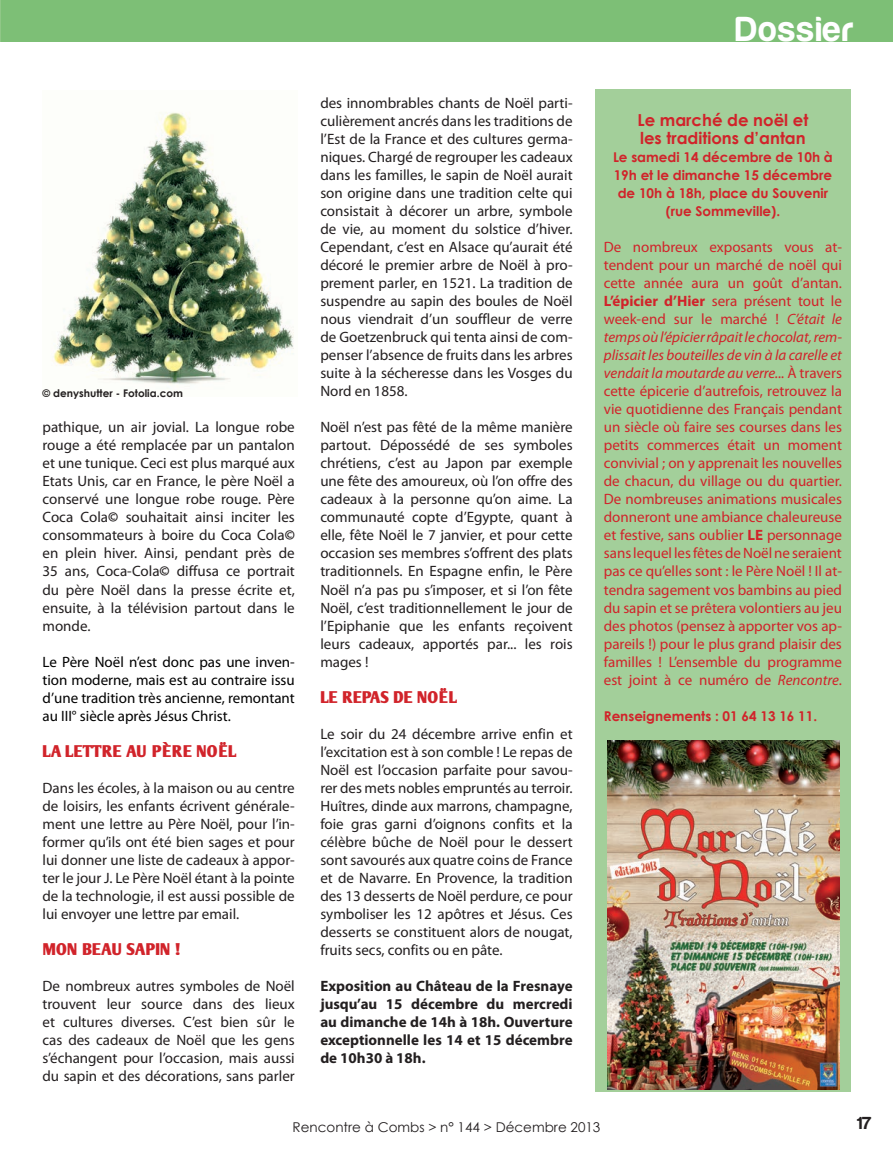
<style>
.page{position:relative;width:893px;height:1149px;background:#fff}
.page>*{position:absolute;margin:0;border:0;box-sizing:border-box;transform-origin:0 0}
.t1{font:36px "Harabara";letter-spacing:.05em;color:#fff}
.t2{font:18px "Harabara";color:#231f20}
.t3{font:700 16.5px/18px "Century Gothic";color:#d1232a}
.t4{font:700 16.5px "Oli Jo";letter-spacing:-.035em;color:#d1232a}
.t5{font:700 16.5px "Oli Jo";color:#d1232a}
.t6{font:15px/18px "Myriad Pro";color:#231f20;text-align:justify}
.t7{font:15px/18px "Myriad Pro";color:#d1232a;text-align:justify}
.t8{font:700 15px/18px "Myriad Pro";color:#231f20;text-align:justify}
.t9{font:15px/18px "Myriad Pro";color:#000;text-align:justify}
.t10{font:700 13.5px/18px "Century Gothic";color:#d1232a;text-align:center}
.t11{font:13.5px "Century Gothic";color:#231f20}
.t12{font:700 10.5px "Century Gothic";color:#231f20}
.s1{font-weight:700}
.s2{font-style:italic}
</style>
<div class="page">
<div style="left:1px;top:0;width:892px;height:42px;background:#7dbf76"></div>
<hr style="left:0;top:0;width:1px;height:42px;background:#90c787">
<div style="left:595px;top:89px;width:255px;height:1002px;background:#a3cf9a"></div>
<img style="left:52px;top:112px;width:242px;height:277px">
<img style="left:608px;top:740px;width:232px;height:349px">
<p class="t12" style="left:43px;top:385px;width:142px">© denyshutter - Fotolia.com</p>
<p class="t6" style="left:43px;top:418px;width:254px">pathique, un air jovial. La longue robe rouge a été remplacée par un pantalon et une tunique. Ceci est plus marqué aux Etats Unis, car en France, le père Noël a conservé une longue robe rouge. Père Coca Cola<span class="s1">©</span> souhaitait ainsi inciter les consommateurs à boire du Coca Cola<span class="s1">© </span>en plein hiver. Ainsi, pendant près de 35 ans, Coca-Cola<span class="s1">©</span> diffusa ce portrait du père Noël dans la presse écrite et, ensuite, à la télévision partout dans le monde.</p>
<p class="t9" style="left:43px;top:652px;width:254px">Le Père Noël n’est donc pas une inven&shy;tion moderne, mais est au contraire issu d’une tradition très ancienne, remontant au III° siècle après Jésus Christ.</p>
<p class="t5" style="left:43px;top:740px;width:195px">LA LETTRE AU PÈRE NOËL</p>
<p class="t6" style="left:43px;top:778px;width:254px">Dans les écoles, à la maison ou au centre de loisirs, les enfants écrivent générale&shy;ment une lettre au Père Noël, pour l’in&shy;former qu’ils ont été bien sages et pour lui donner une liste de cadeaux à appor&shy;ter le jour J. Le Père Noël étant à la pointe de la technologie, il est aussi possible de lui envoyer une lettre par email.</p>
<p class="t4" style="left:43px;top:938px;width:139px">MON BEAU SAPIN !</p>
<p class="t6" style="left:43px;top:976px;width:254px">De nombreux autres symboles de Noël trouvent leur source dans des lieux et cultures diverses. C’est bien sûr le cas des cadeaux de Noël que les gens s’échangent pour l’occasion, mais aussi du sapin et des décorations, sans parler</p>
<p class="t6" style="left:320px;top:94px;width:254px">des innombrables chants de Noël parti&shy;culièrement ancrés dans les traditions de l’Est de la France et des cultures germa&shy;niques. Chargé de regrouper les cadeaux dans les familles, le sapin de Noël aurait son origine dans une tradition celte qui consistait à décorer un arbre, symbole de vie, au moment du solstice d’hiver.<br>Cependant, c’est en Alsace qu’aurait été décoré le premier arbre de Noël à pro&shy;prement parler, en 1521. La tradition de suspendre au sapin des boules de Noël nous viendrait d’un souffleur de verre de Goetzenbruck qui tenta ainsi de com&shy;penser l’absence de fruits dans les arbres suite à la sécheresse dans les Vosges du Nord en 1858.</p>
<p class="t6" style="left:320px;top:418px;width:254px">Noël n’est pas fêté de la même manière partout. Dépossédé de ses symboles chrétiens, c’est au Japon par exemple une fête des amoureux, où l’on offre des cadeaux à la personne qu’on aime. La communauté copte d’Egypte, quant à elle, fête Noël le 7 janvier, et pour cette occasion ses membres s’offrent des plats traditionnels. En Espagne enfin, le Père Noël n’a pas pu s’imposer, et si l’on fête Noël, c’est traditionnellement le jour de l’Epiphanie que les enfants reçoivent leurs cadeaux, apportés par... les rois mages !</p>
<p class="t4" style="left:320px;top:686px;width:138px">LE REPAS DE NOËL</p>
<p class="t6" style="left:320px;top:724px;width:254px">Le soir du 24 décembre arrive enfin et l’excitation est à son comble ! Le repas de Noël est l’occasion parfaite pour savou&shy;rer des mets nobles empruntés au terroir.<br>Huîtres, dinde aux marrons, champagne, foie gras garni d’oignons confits et la célèbre bûche de Noël pour le dessert sont savourés aux quatre coins de France et de Navarre. En Provence, la tradition des 13 desserts de Noël perdure, ce pour symboliser les 12 apôtres et Jésus. Ces desserts se constituent alors de nougat, fruits secs, confits ou en pâte.</p>
<p class="t8" style="left:320px;top:976px;width:254px">Exposition au Château de la Fresnaye jusqu’au 15 décembre du mercredi au dimanche de 14h à 18h. Ouverture exceptionnelle les 14 et 15 décembre de 10h30 à 18h.</p>
<h1 class="t1" style="left:736px;top:11px;width:119px">Dossier</h1>
<p class="t3" style="left:637px;top:110px;width:172px">Le marché de noël et les traditions d’antan</p>
<p class="t10" style="left:613px;top:147px;width:221px">Le samedi 14 décembre de 10h à<br>19h et le dimanche 15 décembre de 10h à 18h, place du Souvenir (rue Sommeville).</p>
<p class="t7" style="left:604px;top:238px;width:240px">De nombreux exposants vous at&shy;tendent pour un marché de noël qui cette année aura un goût d’antan.<br><span class="s1">L’épicier d’Hier</span> sera présent tout le week-end sur le marché ! <span class="s2">C’était le temps où l’épicier râpait le chocolat, rem&shy;plissait les bouteilles de vin à la carelle et vendait la moutarde au verre...</span> À travers cette épicerie d’autrefois, retrouvez la vie quotidienne des Français pendant un siècle où faire ses courses dans les petits commerces était un moment convivial ; on y apprenait les nouvelles de chacun, du village ou du quartier.<br>De nombreuses animations musicales donneront une ambiance chaleureuse et festive, sans oublier <span class="s1">LE</span> personnage sans lequel les fêtes de Noël ne seraient pas ce qu’elles sont : le Père Noël ! Il at&shy;tendra sagement vos bambins au pied du sapin et se prêtera volontiers au jeu des photos (pensez à apporter vos ap&shy;pareils !) pour le plus grand plaisir des familles ! L’ensemble du programme est joint à ce numéro de <span class="s2">Rencontre</span>.</p>
<p class="t10" style="left:604px;top:705px;width:215px">Renseignements : 01 64 13 16 11.</p>
<p class="t11" style="left:293px;top:1117px;width:309px">Rencontre à Combs &gt; n° 144 &gt; Décembre 2013</p>
<p class="t2" style="left:857px;top:1113px;width:16px">17</p>
</div>
